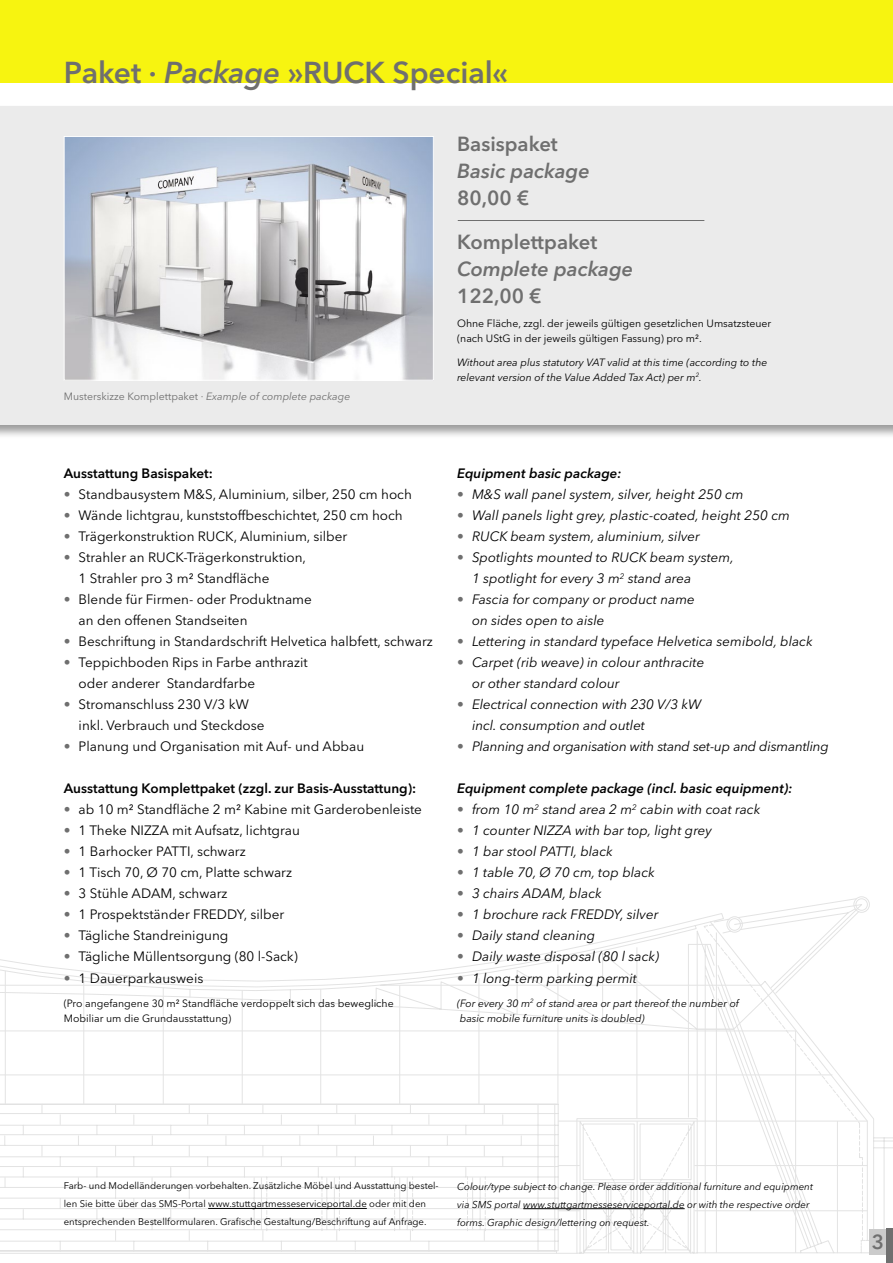
<style>
.page{position:relative;width:893px;height:1263px;background:#fff}
.page>*{position:absolute;margin:0;border:0;box-sizing:border-box;transform-origin:0 0}
.t1{font:600 30px "Avenir Next LT Pro";color:#6f6f6f}
.t2{font:600 20.25px/43.5px "Avenir Next LT Pro";color:#6f6f6f}
.t3{font:italic 600 20.25px "Avenir Next LT Pro";color:#6f6f6f}
.t4{font:13.5px/21px "Avenir Next LT Pro";color:#000}
.t5{font:italic 13.5px/21px "Avenir Next LT Pro";color:#000}
.t6{font:600 13.5px "Avenir Next LT Pro";color:#000}
.t7{font:italic 600 13.5px "Avenir Next LT Pro";color:#000}
.t8{font:10.5px/15px "Avenir Next LT Pro";color:#000}
.t9{font:italic 10.5px/15px "Avenir Next LT Pro";color:#000}
.t10{font:10.5px "Avenir Next LT Pro";color:#6f6f6f}
.t11{font:italic 9.9px/18px "Avenir Next LT Pro";color:#000}
.t12{font:9.6px/18px "Avenir Next LT Pro";color:#000}
.s1{font-style:italic}
.s2{color:#6f6f6f}
.s3{font-style:normal;color:#6f6f6f}
</style>
<div class="page">
<div style="left:0;top:0;width:893px;height:83px;background:#f7f410"></div>
<div style="left:0;top:104px;width:893px;height:336px;background:#000;opacity:.4"></div>
<div style="left:0;top:106px;width:893px;height:319px;background:#ebebeb"></div>
<svg style="left:0;top:896px;width:893px;height:358px"></svg>
<div style="left:870px;top:1229px;width:17px;height:25px;background:#cbcbcb"></div>
<div style="left:886px;top:1229px;width:7px;height:34px;background:#6f6f6f"></div>
<hr style="left:458px;top:220px;width:246px;height:1px;background:#6f6f6f">
<img style="left:66px;top:138px;width:366px;height:241px">
<div style="left:64px;top:136px;width:370px;height:245px;border:1px solid #fff"></div>
<hr style="left:523px;top:1208px;width:162px;height:1px;background:#000">
<hr style="left:208px;top:1208px;width:159px;height:1px;background:#000">
<h1 class="t1" style="left:64px;top:54px;width:446px">Paket · <span class="s1">Package</span> »RUCK Special«</h1>
<p class="t10" style="left:64px;top:390px;width:288px">Musterskizze Komplettpaket · <span class="s1">Example of complete package</span></p>
<h2 class="t2" style="left:457px;top:123px;width:102px">Basispaket</h2>
<h2 class="t3" style="left:457px;top:159px;width:134px">Basic package</h2>
<h2 class="t2" style="left:457px;top:176px;width:142px">80,00 €<br>Komplettpaket</h2>
<h2 class="t3" style="left:457px;top:257px;width:178px">Complete package</h2>
<h2 class="t2" style="left:457px;top:274px;width:86px">122,00 €</h2>
<p class="t8" style="left:457px;top:316px;width:316px">Ohne Fläche, zzgl. der jeweils gültigen gesetzlichen Umsatzsteuer (nach UStG in der jeweils gültigen Fassung) pro m².</p>
<p class="t9" style="left:457px;top:355px;width:312px">Without area plus statutory VAT valid at this time (according to the relevant version of the Value Added Tax Act) per m<sup>2</sup>.</p>
<p class="t6" style="left:64px;top:465px;width:151px">Ausstattung Basispaket:</p>
<p class="t4" style="left:64px;top:484px;width:350px"><span class="s2">•</span> Standbausystem M&amp;S, Aluminium, silber, 250 cm hoch</p>
<p class="t4" style="left:64px;top:505px;width:340px"><span class="s2">•</span> Wände lichtgrau, kunststoffbeschichtet, 250 cm hoch</p>
<p class="t4" style="left:64px;top:526px;width:285px"><span class="s2">•</span> Trägerkonstruktion RUCK, Aluminium, silber</p>
<p class="t4" style="left:79px;top:547px;width:229px;text-indent:-15px"><span class="s2">•</span> Strahler an RUCK-Trägerkonstruktion,<br>1 Strahler pro 3 m² Standfläche</p>
<p class="t4" style="left:79px;top:589px;width:235px;text-indent:-15px"><span class="s2">•</span> Blende für Firmen- oder Produktname an den offenen Standseiten</p>
<p class="t4" style="left:64px;top:631px;width:371px"><span class="s2">•</span> Beschriftung in Standardschrift Helvetica halbfett, schwarz</p>
<p class="t4" style="left:79px;top:652px;width:231px;text-indent:-15px"><span class="s2">•</span> Teppichboden Rips in Farbe anthrazit oder anderer Standardfarbe</p>
<p class="t4" style="left:79px;top:694px;width:187px;text-indent:-15px"><span class="s2">•</span> Stromanschluss 230 V/3 kW inkl. Verbrauch und Steckdose</p>
<p class="t4" style="left:64px;top:736px;width:302px"><span class="s2">•</span> Planung und Organisation mit Auf- und Abbau</p>
<p class="t6" style="left:64px;top:780px;width:354px">Ausstattung Komplettpaket (zzgl. zur Basis-Ausstattung):</p>
<p class="t4" style="left:64px;top:799px;width:360px"><span class="s2">•</span> ab 10 m² Standfläche 2 m² Kabine mit Garderobenleiste</p>
<p class="t4" style="left:64px;top:820px;width:238px"><span class="s2">•</span> 1 Theke NIZZA mit Aufsatz, lichtgrau</p>
<p class="t4" style="left:64px;top:841px;width:183px"><span class="s2">•</span> 1 Barhocker PATTI, schwarz</p>
<p class="t4" style="left:64px;top:862px;width:230px"><span class="s2">•</span> 1 Tisch 70, Ø 70 cm, Platte schwarz</p>
<p class="t4" style="left:64px;top:883px;width:165px"><span class="s2">•</span> 3 Stühle ADAM, schwarz</p>
<p class="t4" style="left:64px;top:904px;width:222px"><span class="s2">•</span> 1 Prospektständer FREDDY, silber</p>
<p class="t4" style="left:64px;top:925px;width:166px"><span class="s2">•</span> Tägliche Standreinigung</p>
<p class="t4" style="left:64px;top:946px;width:236px"><span class="s2">•</span> Tägliche Müllentsorgung (80 l-Sack)</p>
<p class="t4" style="left:64px;top:968px;width:141px"><span class="s2">•</span> 1 Dauerparkausweis</p>
<p class="t8" style="left:64px;top:996px;width:331px">(Pro angefangene 30 m² Standfläche verdoppelt sich das bewegliche<br>Mobiliar um die Grundausstattung)</p>
<p class="t7" style="left:457px;top:465px;width:166px">Equipment basic package:</p>
<p class="t5" style="left:457px;top:484px;width:288px"><span class="s3">•</span> M&amp;S wall panel system, silver, height 250 cm</p>
<p class="t5" style="left:457px;top:505px;width:334px"><span class="s3">•</span> Wall panels light grey, plastic-coated, height 250 cm</p>
<p class="t5" style="left:457px;top:526px;width:244px"><span class="s3">•</span> RUCK beam system, aluminium, silver</p>
<p class="t5" style="left:472px;top:547px;width:263px;text-indent:-15px"><span class="s3">•</span> Spotlights mounted to RUCK beam system,<br>1 spotlight for every 3 m<sup>2</sup> stand area</p>
<p class="t5" style="left:472px;top:589px;width:224px;text-indent:-15px"><span class="s3">•</span> Fascia for company or product name on sides open to aisle</p>
<p class="t5" style="left:457px;top:631px;width:357px"><span class="s3">•</span> Lettering in standard typeface Helvetica semibold, black</p>
<p class="t5" style="left:472px;top:652px;width:234px;text-indent:-15px"><span class="s3">•</span> Carpet (rib weave) in colour anthracite or other standard colour</p>
<p class="t5" style="left:472px;top:694px;width:231px;text-indent:-15px"><span class="s3">•</span> Electrical connection with 230 V/3 kW incl. consumption and outlet</p>
<p class="t5" style="left:457px;top:736px;width:373px"><span class="s3">•</span> Planning and organisation with stand set-up and dismantling</p>
<p class="t7" style="left:457px;top:780px;width:337px">Equipment complete package (incl. basic equipment):</p>
<p class="t5" style="left:457px;top:799px;width:305px"><span class="s3">•</span> from 10 m<sup>2</sup> stand area 2 m<sup>2</sup> cabin with coat rack</p>
<p class="t5" style="left:457px;top:820px;width:256px"><span class="s3">•</span> 1 counter NIZZA with bar top, light grey</p>
<p class="t5" style="left:457px;top:841px;width:157px"><span class="s3">•</span> 1 bar stool PATTI, black</p>
<p class="t5" style="left:457px;top:862px;width:199px"><span class="s3">•</span> 1 table 70, Ø 70 cm, top black</p>
<p class="t5" style="left:457px;top:883px;width:146px"><span class="s3">•</span> 3 chairs ADAM, black</p>
<p class="t5" style="left:457px;top:904px;width:203px"><span class="s3">•</span> 1 brochure rack FREDDY, silver</p>
<p class="t5" style="left:457px;top:925px;width:140px"><span class="s3">•</span> Daily stand cleaning</p>
<p class="t5" style="left:457px;top:946px;width:203px"><span class="s3">•</span> Daily waste disposal (80 l sack)</p>
<p class="t5" style="left:457px;top:968px;width:181px"><span class="s3">•</span> 1 long-term parking permit</p>
<p class="t9" style="left:457px;top:996px;width:283px">(For every 30 m<sup>2</sup> of stand area or part thereof the number of basic mobile furniture units is doubled)</p>
<p class="t12" style="left:64px;top:1177px;width:376px">Farb- und Modelländerungen vorbehalten. Zusätzliche Möbel und Ausstattung bestel&shy;len Sie bitte über das SMS-Portal www.stuttgartmesseserviceportal.de oder mit den entsprechenden Bestellformularen. Grafische Gestaltung/Beschriftung auf Anfrage.</p>
<p class="t11" style="left:457px;top:1177px;width:357px">Colour/type subject to change. Please order additional furniture and equipment via SMS portal www.stuttgartmesseserviceportal.de or with the respective order forms. Graphic design/lettering on request.</p>
<h2 class="t2" style="left:872px;top:1220px;width:14px">3</h2>
</div>
